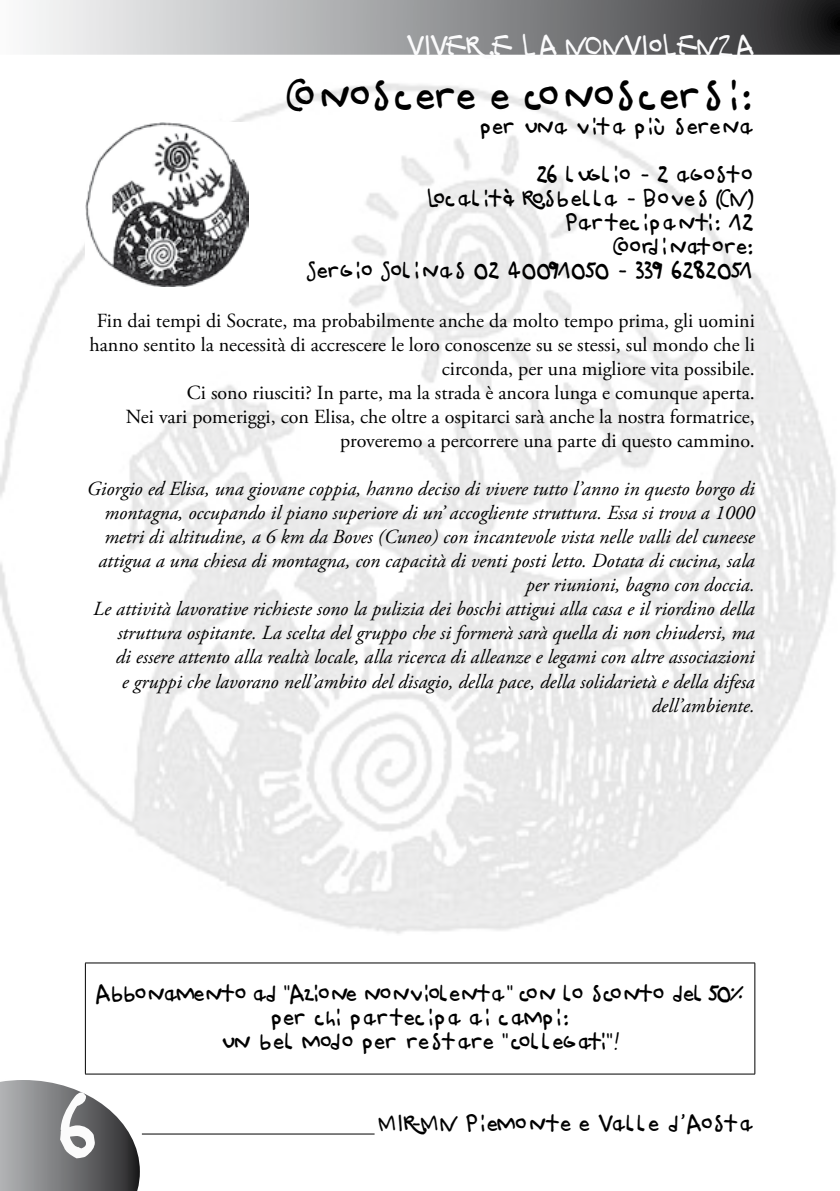
<style>
.page{position:relative;width:840px;height:1191px;background:#fff}
.page>*{position:absolute;margin:0;border:0;box-sizing:border-box;transform-origin:0 0}
.t1{font:72px "sonomaleducata";color:#fbfbfb}
.t2{font:36px "sonomaleducata";letter-spacing:-.155em;color:#000}
.t3{font:24px "sonomaleducata";letter-spacing:-.15em;color:#fbfbfc}
.t4{font:italic 20px/24px "Adobe Garamond Pro";color:#000;text-align:right}
.t5{font:20px/24px "Adobe Garamond Pro";color:#000;text-align:right}
.t6{font:20px/24px "sonomaleducata";letter-spacing:-.145em;color:#000;text-align:right}
.t7{font:20px "sonomaleducata";letter-spacing:-.1em;color:#000}
</style>
<div class="page">
<svg style="left:33px;top:0;width:806px;height:55px;background:#929394"></svg>
<svg style="left:0;top:1080px;width:142px;height:111px"></svg>
<hr style="left:142px;top:1133px;width:232px;height:1px;background:#000">
<img style="left:0;top:83px;width:836px;height:851px">
<img style="left:85px;top:122px;width:164px;height:165px">
<hr style="left:85px;top:962px;width:669px;height:1px;background:#000">
<hr style="left:85px;top:963px;width:1px;height:110px;background:#000">
<hr style="left:754px;top:963px;width:1px;height:110px;background:#000">
<hr style="left:85px;top:1073px;width:669px;height:1px;background:#000">
<p class="t3" style="left:404px;top:34px;width:351px">VIVERE LA NONVIoLENZA</p>
<h2 class="t2" style="left:280px;top:78px;width:475px">Conoscere e conoscersi:</h2>
<p class="t6" style="left:478px;top:116px;width:277px">per una vita più serena</p>
<p class="t6" style="left:306px;top:164px;width:450px">26 l ugl io - 2 agosto<br>Località Rosbella - Boves (CN)<br>Partecipanti: 12<br>Coordinatore:<br>Sergio Solinas 02 40091050 - 339 6282051</p>
<p class="t5" style="left:89px;top:310px;width:666px">Fin dai tempi di Socrate, ma probabilmente anche da molto tempo prima, gli uomini hanno sentito la necessità di accrescere le loro conoscenze su se stessi, sul mondo che li circonda, per una migliore vita possibile.<br>Ci sono riusciti? In parte, ma la strada è ancora lunga e comunque aperta.<br>Nei vari pomeriggi, con Elisa, che oltre a ospitarci sarà anche la nostra formatrice, proveremo a percorrere una parte di questo cammino.</p>
<p class="t4" style="left:87px;top:477px;width:669px">Giorgio ed Elisa, una giovane coppia, hanno deciso di vivere tutto l’anno in questo borgo di montagna, occupando il piano superiore di un’ accogliente struttura. Essa si trova a 1000 metri di altitudine, a 6 km da Boves (Cuneo) con incantevole vista nelle valli del cuneese attigua a una chiesa di montagna, con capacità di venti posti letto. Dotata di cucina, sala per riunioni, bagno con doccia.<br>Le attività lavorative richieste sono la pulizia dei boschi attigui alla casa e il riordino della struttura ospitante. La scelta del gruppo che si formerà sarà quella di non chiudersi, ma<br>di essere attento alla realtà locale, alla ricerca di alleanze e legami con altre associazioni<br>e gruppi che lavorano nell’ambito del disagio, della pace, della solidarietà e della difesa dell’ambiente.</p>
<p class="t6" style="left:94px;top:982px;width:652px;text-align:center">Abbonamento ad "Azione nonviolenta" con lo sconto del 50% per chi partecipa ai campi:<br>un bel modo per restare "collegati"!</p>
<h1 class="t1" style="left:54px;top:1090px;width:50px">6</h1>
<p class="t7" style="left:376px;top:1113px;width:380px">MIR-MN Piemonte e Valle d'Aosta</p>
</div>
